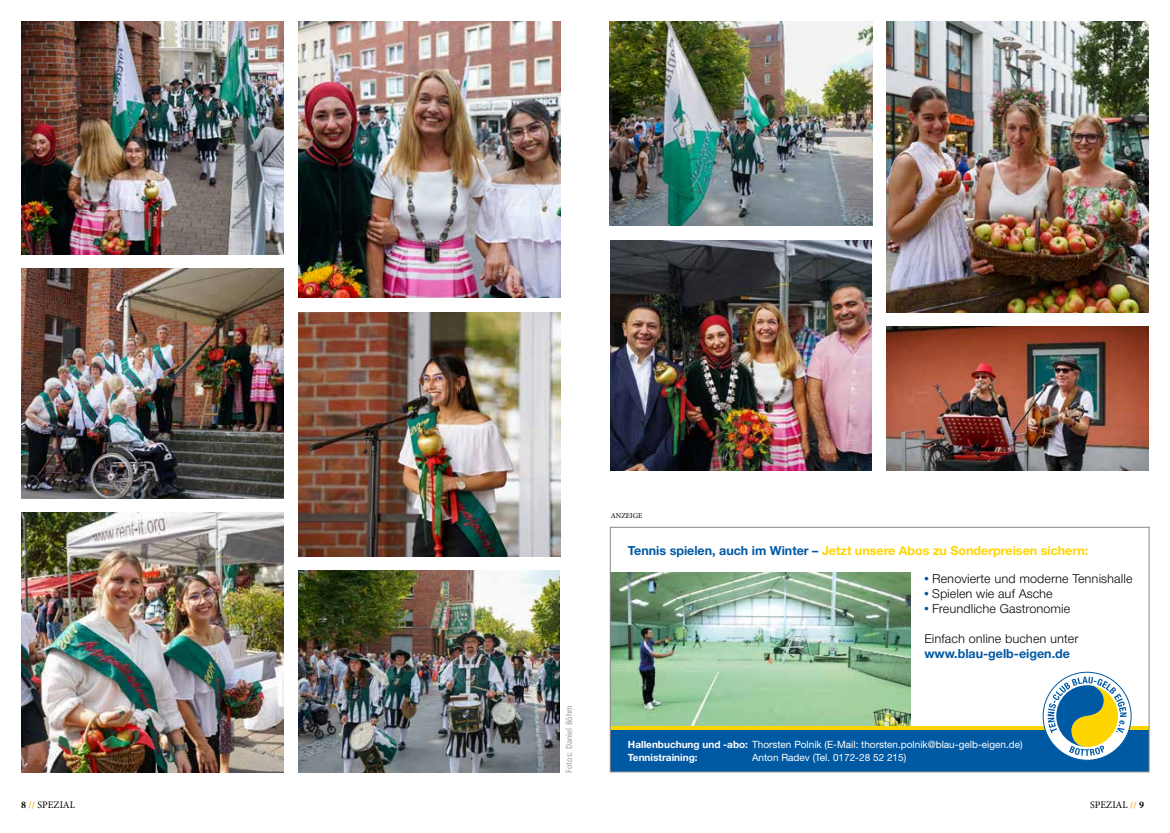
<style>
.page{position:relative;width:1170px;height:833px;background:#fff}
.page>*{position:absolute;margin:0;border:0;box-sizing:border-box;transform-origin:0 0}
.t1{font:300 12.5px "Neue Helvetica BQ";color:#000}
.t2{font:700 12.5px "Helvetica Neue East A";color:#ffd500}
.t3{font:700 12.5px "Helvetica Neue East A";color:#0059a3}
.t4{font:10px/12.5px "Helvetica Neue East A";color:#fff}
.t5{font:10px "Minion Pro";letter-spacing:.005em;color:#000}
.t6{font:condensed 8.75px "Frutiger";letter-spacing:.015em;color:#9d9d9c}
.t7{font:7.5px "Minion Pro";color:#000}
.s1{font-weight:700}
.s2{font-weight:700;color:#f7a600}
.s3{color:#0059a3}
.s4{font-weight:700;color:#0059a3}
</style>
<div class="page">
<img style="left:609px;top:21px;width:263px;height:205px">
<img style="left:886px;top:21px;width:262px;height:291px">
<img style="left:610px;top:240px;width:261px;height:230px">
<img style="left:886px;top:326px;width:262px;height:144px">
<img style="left:21px;top:21px;width:262px;height:233px">
<img style="left:21px;top:269px;width:262px;height:230px">
<img style="left:21px;top:512px;width:262px;height:260px">
<img style="left:298px;top:21px;width:262px;height:277px">
<img style="left:298px;top:312px;width:262px;height:244px">
<img style="left:298px;top:571px;width:262px;height:201px">
<div style="left:610px;top:729px;width:538px;height:43px;background:#0059a3"></div>
<img style="left:612px;top:572px;width:298px;height:154px">
<hr style="left:610px;top:726px;width:538px;height:3px;background:#ffd500">
<svg style="left:1042px;top:672px;width:88px;height:88px"></svg>
<svg style="left:1047px;top:676px;width:79px;height:80px"></svg>
<div style="left:610px;top:527px;width:539px;height:245px;border:1px solid #878787"></div>
<p class="t5" style="left:21px;top:798px;width:55px"><span class="s1">8</span> <span class="s2">//</span> SPEZIAL</p>
<p class="t6" style="left:564px;top:772px;width:69px;rotate:-90deg">Fotos: Daniel Böhm</p>
<p class="t7" style="left:610px;top:510px;width:33px">ANZEIGE</p>
<p class="t2" style="left:628px;top:543px;width:462px"><span class="s3">Tennis spielen, auch im Winter –</span> Jetzt unsere Abos zu Sonderpreisen sichern:</p>
<p class="t1" style="left:924px;top:570px;width:210px"><span class="s4">•</span> Renovierte und moderne Tennishalle</p>
<p class="t1" style="left:924px;top:585px;width:130px"><span class="s4">•</span> Spielen wie auf Asche</p>
<p class="t1" style="left:924px;top:600px;width:147px"><span class="s4">•</span> Freundliche Gastronomie</p>
<p class="t1" style="left:924px;top:630px;width:156px">Einfach online buchen unter</p>
<p class="t3" style="left:924px;top:645px;width:147px">www.blau-gelb-eigen.de</p>
<p class="t4" style="left:628px;top:738px;width:396px"><span class="s1">Hallenbuchung und -abo:</span> Thorsten Polnik (E-Mail: thorsten.polnik@blau-gelb-eigen.de)<br><span class="s1">Tennistraining:</span></p>
<p class="t4" style="left:752px;top:751px;width:156px">Anton Radev (Tel. 0172-28 52 215)</p>
<p class="t5" style="left:1089px;top:798px;width:55px">SPEZIAL <span class="s2">//</span> <span class="s1">9</span></p>
</div>
